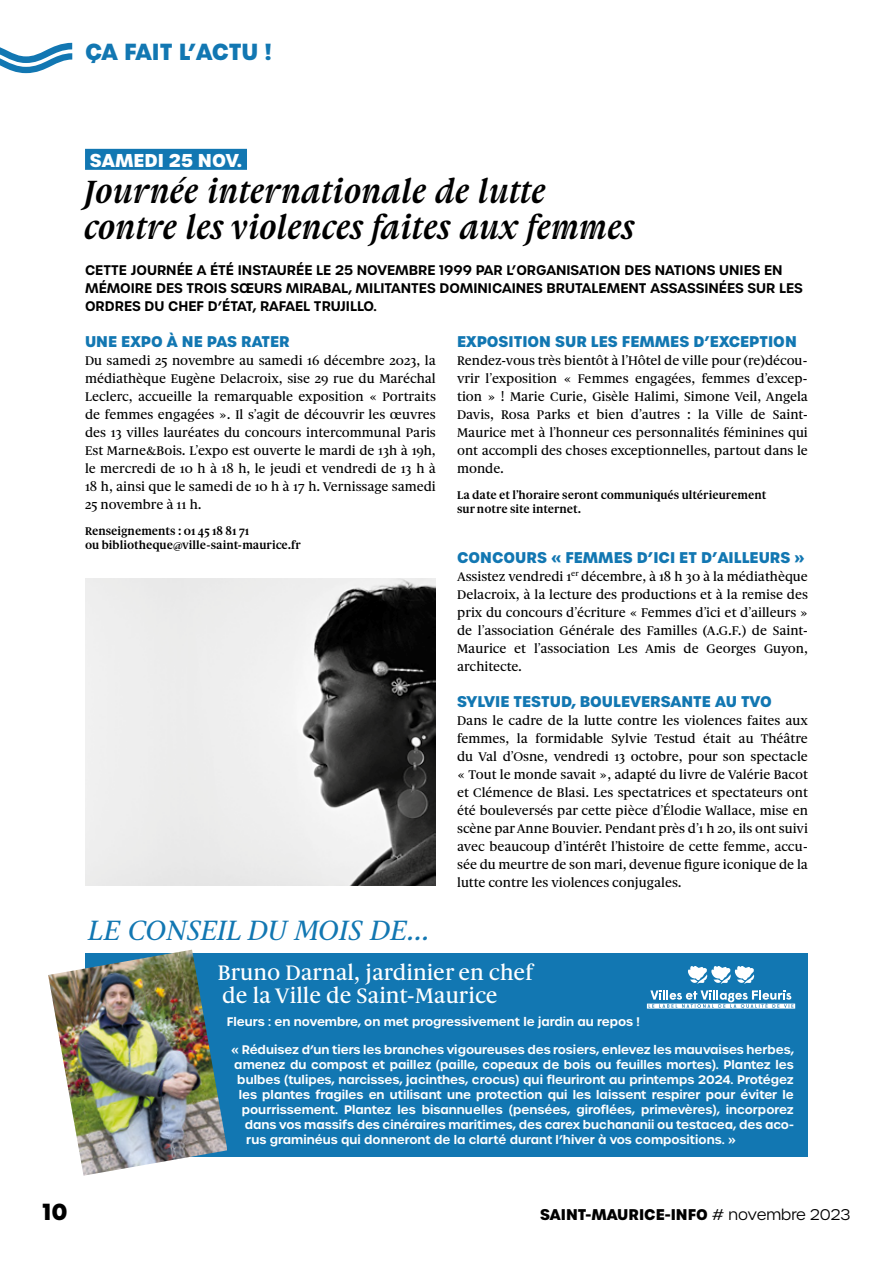
<style>
.page{position:relative;width:893px;height:1263px;background:#fff}
.page>*{position:absolute;margin:0;border:0;box-sizing:border-box;transform-origin:0 0}
.t1{font:italic 700 34.5px/36px "Gauthier FY";color:#000}
.t2{font:italic 500 30px "Gauthier FY";color:#1277b2}
.t3{font:500 22.5px/22.5px "Gauthier FY";color:#fff}
.t4{font:700 22.5px "Urbane";letter-spacing:-.015em;color:#1277b2}
.t5{font:700 22.5px "Urbane";color:#000}
.t6{font:700 18px "Urbane";color:#fff}
.t7{font:700 15px "Urbane";color:#1277b2}
.t8{font:700 15px "Urbane";color:#000}
.t9{font:500 13.5px/18px "Gauthier FY";color:#000;text-align:justify}
.t10{font:600 13.5px/18px "Urbane";color:#000}
.t11{font:600 12px "Urbane";color:#fff}
.t12{font:700 12px/13.5px "Gauthier FY";color:#000}
.s1{font-weight:300}
</style>
<div class="page">
<svg style="left:0;top:43px;width:72px;height:30px"></svg>
<div style="left:85px;top:953px;width:723px;height:204px;background:#1277b2"></div>
<div style="left:85px;top:149px;width:162px;height:21px;background:#1277b2"></div>
<img style="left:48px;top:950px;width:179px;height:226px">
<img style="left:85px;top:578px;width:351px;height:308px">
<svg style="left:688px;top:966px;width:67px;height:18px"></svg>
<svg style="left:647px;top:990px;width:148px;height:18px"></svg>
<h3 class="t4" style="left:85px;top:36px;width:188px">ÇA FAIT L’ACTU !</h3>
<h3 class="t6" style="left:90px;top:148px;width:154px">SAMEDI 25 NOV.</h3>
<h1 class="t1" style="left:85px;top:173px;width:552px">Journée internationale de lutte contre les violences faites aux femmes</h1>
<p class="t10" style="left:85px;top:261px;width:719px">CETTE JOURNÉE A ÉTÉ INSTAURÉE LE 25 NOVEMBRE 1999 PAR L’ORGANISATION DES NATIONS UNIES EN<br>MÉMOIRE DES TROIS SŒURS MIRABAL, MILITANTES DOMINICAINES BRUTALEMENT ASSASSINÉES SUR LES<br>ORDRES DU CHEF D’ÉTAT, RAFAEL TRUJILLO.</p>
<p class="t7" style="left:85px;top:331px;width:206px">UNE EXPO À NE PAS RATER</p>
<p class="t9" style="left:85px;top:351px;width:352px">Du samedi 25 novembre au samedi 16 décembre 2023, la médiathèque Eugène Delacroix, sise 29 rue du Maréchal Leclerc, accueille la remarquable exposition « Portraits de femmes engagées ». Il s’agit de découvrir les œuvres des 13 villes lauréates du concours intercommunal Paris Est Marne&amp;Bois. L’expo est ouverte le mardi de 13h à 19h, le mercredi de 10 h à 18 h, le jeudi et vendredi de 13 h à 18 h, ainsi que le samedi de 10 h à 17 h. Vernissage samedi 25 novembre à 11 h.</p>
<p class="t12" style="left:85px;top:524px;width:217px">Renseignements : 01 45 18 81 71<br>ou bibliotheque@ville-saint-maurice.fr</p>
<p class="t7" style="left:457px;top:331px;width:341px">EXPOSITION SUR LES FEMMES D’EXCEPTION</p>
<p class="t9" style="left:457px;top:351px;width:352px">Rendez-vous très bientôt à l’Hôtel de ville pour (re)décou&shy;vrir l’exposition « Femmes engagées, femmes d’excep&shy;tion » ! Marie Curie, Gisèle Halimi, Simone Veil, Angela Davis, Rosa Parks et bien d’autres : la Ville de Saint-Maurice met à l’honneur ces personnalités féminines qui ont accompli des choses exceptionnelles, partout dans le monde.</p>
<p class="t12" style="left:457px;top:488px;width:311px">La date et l’horaire seront communiqués ultérieurement sur notre site internet.</p>
<p class="t7" style="left:457px;top:547px;width:349px">CONCOURS « FEMMES D’ICI ET D’AILLEURS »</p>
<p class="t9" style="left:457px;top:567px;width:352px">Assistez vendredi 1<sup>er</sup> décembre, à 18 h 30 à la médiathèque Delacroix, à la lecture des productions et à la remise des prix du concours d’écriture « Femmes d’ici et d’ailleurs » de l’association Générale des Familles (A.G.F.) de Saint-Maurice et l’association Les Amis de Georges Guyon, architecte.</p>
<p class="t7" style="left:457px;top:691px;width:316px">SYLVIE TESTUD, BOULEVERSANTE AU TVO</p>
<p class="t9" style="left:457px;top:711px;width:352px">Dans le cadre de la lutte contre les violences faites aux femmes, la formidable Sylvie Testud était au Théâtre du Val d’Osne, vendredi 13 octobre, pour son spectacle « Tout le monde savait », adapté du livre de Valérie Bacot et Clémence de Blasi. Les spectatrices et spectateurs ont été bouleversés par cette pièce d’Élodie Wallace, mise en scène par Anne Bouvier. Pendant près d’1 h 20, ils ont suivi avec beaucoup d’intérêt l’histoire de cette femme, accu&shy;sée du meurtre de son mari, devenue figure iconique de la lutte contre les violences conjugales.</p>
<h2 class="t2" style="left:89px;top:912px;width:344px">LE CONSEIL DU MOIS DE…</h2>
<h3 class="t3" style="left:218px;top:962px;width:317px">Bruno Darnal, jardinier en chef de la Ville de Saint-Maurice</h3>
<p class="t11" style="left:227px;top:1014px;width:415px">Fleurs : en novembre, on met progressivement le jardin au repos !</p>
<p class="t11" style="left:231px;top:1042px;width:564px">« Réduisez d’un tiers les branches vigoureuses des rosiers, enlevez les mauvaises herbes,</p>
<p class="t11" style="left:234px;top:1057px;width:561px">amenez du compost et paillez (paille, copeaux de bois ou feuilles mortes). Plantez les</p>
<p class="t11" style="left:237px;top:1072px;width:558px">bulbes (tulipes, narcisses, jacinthes, crocus) qui fleuriront au printemps 2024. Protégez</p>
<p class="t11" style="left:239px;top:1087px;width:557px">les plantes fragiles en utilisant une protection qui les laissent respirer pour éviter le</p>
<p class="t11" style="left:242px;top:1102px;width:553px">pourrissement. Plantez les bisannuelles (pensées, giroflées, primevères), incorporez</p>
<p class="t11" style="left:245px;top:1117px;width:550px">dans vos massifs des cinéraires maritimes, des carex buchananii ou testacea, des aco-</p>
<p class="t11" style="left:246px;top:1132px;width:491px">rus graminéus qui donneront de la clarté durant l’hiver à vos compositions. »</p>
<h3 class="t5" style="left:43px;top:1197px;width:27px">10</h3>
<p class="t8" style="left:540px;top:1204px;width:312px">SAINT-MAURICE-INFO <span class="s1"># novembre 2023</span></p>
</div>
